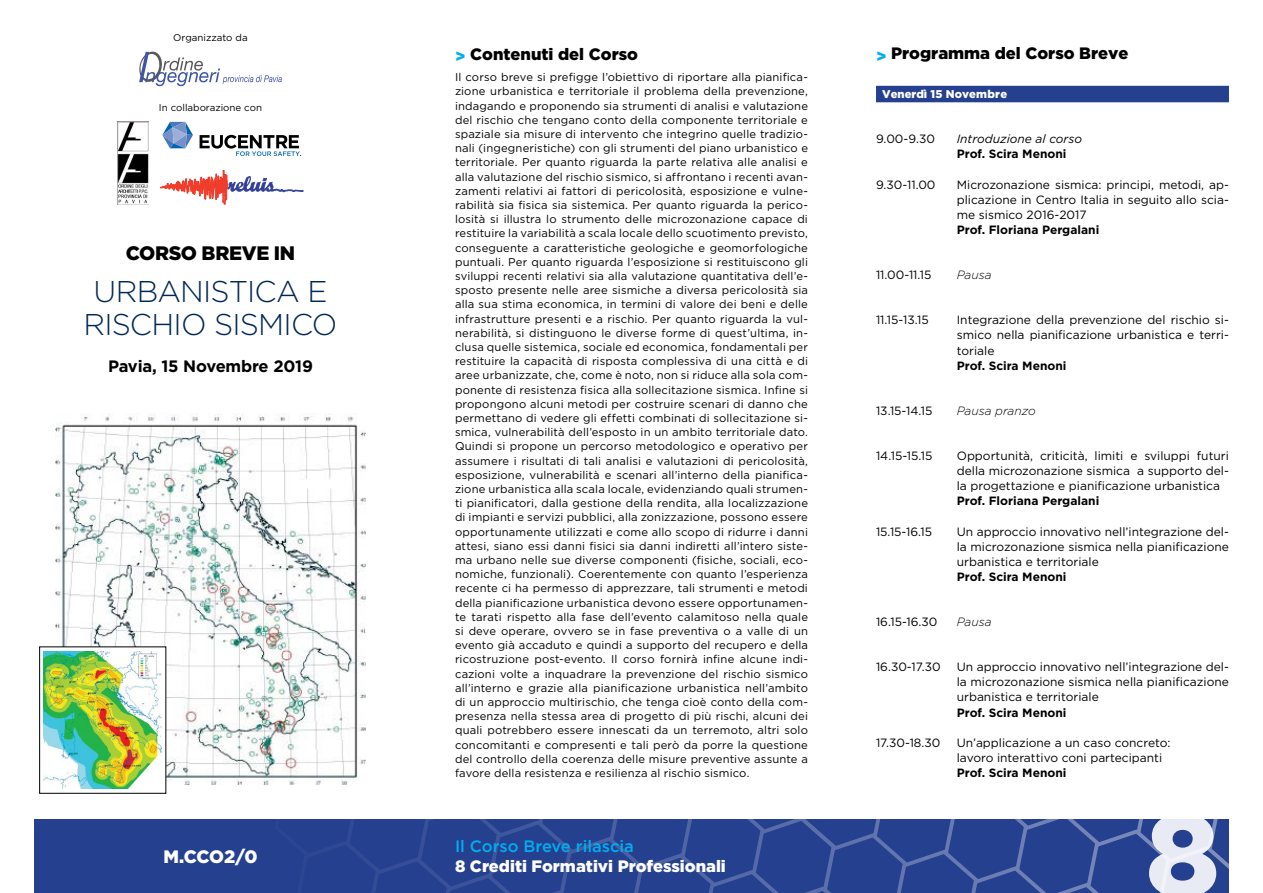
<style>
.page{position:relative;width:1263px;height:893px;background:#fff}
.page>*{position:absolute;margin:0;border:0;box-sizing:border-box;transform-origin:0 0}
.t1{font:900 116.7px "Gotham Pro";color:#fff}
.t2{font:300 30px/33px "Gotham Pro";letter-spacing:-.025em;color:#002856;text-align:center}
.t3{font:900 19.5px "Gotham Pro";letter-spacing:-.015em;color:#000}
.t4{font:900 18px "Gotham Pro";color:#fff}
.t5{font:900 16.5px "Gotham Pro";color:#000}
.t6{font:900 16.5px "Gotham Pro";color:#fff}
.t7{font:700 16.5px "Gotham Pro";letter-spacing:-.01em;color:#000}
.t8{font:500 16.5px "Gotham Pro";color:#00aeef}
.t9{font:12px/15.1px "Gotham Pro";color:#000;text-align:justify}
.t10{font:700 12px "Gotham Pro";color:#000}
.t11{font:italic 300 12px "Gotham Pro";color:#000}
.t12{font:italic 12px "Gotham Pro";color:#000}
.t13{font:11.25px/14.2px "Gotham Pro";letter-spacing:.01em;color:#000;text-align:justify}
.t14{font:900 11.25px "Gotham Pro";color:#fff}
.t15{font:9.75px "Gotham Pro";color:#000}
.s1{color:#00aeef}
</style>
<div class="page">
<div style="left:34px;top:819px;width:1195px;height:74px;background:#25408f"></div>
<svg style="left:338px;top:819px;width:891px;height:74px"></svg>
<div style="left:876px;top:86px;width:353px;height:16px;background:#25408f"></div>
<img style="left:56px;top:413px;width:309px;height:371px">
<div style="left:40px;top:647px;width:126px;height:146px;background:#fff"></div>
<img style="left:44px;top:651px;width:118px;height:138px">
<div style="left:39px;top:647px;width:127px;height:147px;border:1px solid #000"></div>
<svg style="left:139px;top:52px;width:143px;height:34px"></svg>
<svg style="left:162px;top:122px;width:31px;height:26px"></svg>
<svg style="left:200px;top:135px;width:101px;height:21px"></svg>
<svg style="left:160px;top:170px;width:143px;height:34px"></svg>
<img style="left:118px;top:122px;width:30px;height:82px">
<p class="t15" style="left:173px;top:32px;width:76px">Organizzato da</p>
<p class="t15" style="left:159px;top:103px;width:105px">In collaborazione con</p>
<h3 class="t3" style="left:126px;top:242px;width:171px">CORSO BREVE IN</h3>
<h2 class="t2" style="left:84px;top:275px;width:255px">URBANISTICA E<br>RISCHIO SISMICO</h2>
<h3 class="t7" style="left:108px;top:356px;width:206px">Pavia, 15 Novembre 2019</h3>
<h3 class="t4" style="left:163px;top:846px;width:96px">M.CCO2/0</h3>
<h3 class="t5" style="left:455px;top:45px;width:185px"><span class="s1">&gt;</span> Contenuti del Corso</h3>
<p class="t13" style="left:455px;top:70px;width:354px">Il corso breve si prefigge l’obiettivo di riportare alla pianifica&shy;zione urbanistica e territoriale il problema della prevenzione, indagando e proponendo sia strumenti di analisi e valutazione del rischio che tengano conto della componente territoriale e spaziale sia misure di intervento che integrino quelle tradizio&shy;nali (ingegneristiche) con gli strumenti del piano urbanistico e territoriale. Per quanto riguarda la parte relativa alle analisi e alla valutazione del rischio sismico, si affrontano i recenti avan&shy;zamenti relativi ai fattori di pericolosità, esposizione e vulne&shy;rabilità sia fisica sia sistemica. Per quanto riguarda la perico&shy;losità si illustra lo strumento delle microzonazione capace di restituire la variabilità a scala locale dello scuotimento previsto, conseguente a caratteristiche geologiche e geomorfologiche puntuali. Per quanto riguarda l’esposizione si restituiscono gli sviluppi recenti relativi sia alla valutazione quantitativa dell’e&shy;sposto presente nelle aree sismiche a diversa pericolosità sia alla sua stima economica, in termini di valore dei beni e delle infrastrutture presenti e a rischio. Per quanto riguarda la vul&shy;nerabilità, si distinguono le diverse forme di quest’ultima, in&shy;clusa quelle sistemica, sociale ed economica, fondamentali per restituire la capacità di risposta complessiva di una città e di aree urbanizzate, che, come è noto, non si riduce alla sola com&shy;ponente di resistenza fisica alla sollecitazione sismica. Infine si propongono alcuni metodi per costruire scenari di danno che permettano di vedere gli effetti combinati di sollecitazione si&shy;smica, vulnerabilità dell’esposto in un ambito territoriale dato.<br>Quindi si propone un percorso metodologico e operativo per assumere i risultati di tali analisi e valutazioni di pericolosità, esposizione, vulnerabilità e scenari all’interno della pianifica&shy;zione urbanistica alla scala locale, evidenziando quali strumen&shy;ti pianificatori, dalla gestione della rendita, alla localizzazione di impianti e servizi pubblici, alla zonizzazione, possono essere opportunamente utilizzati e come allo scopo di ridurre i danni attesi, siano essi danni fisici sia danni indiretti all’intero siste&shy;ma urbano nelle sue diverse componenti (fisiche, sociali, eco&shy;nomiche, funzionali). Coerentemente con quanto l’esperienza recente ci ha permesso di apprezzare, tali strumenti e metodi della pianificazione urbanistica devono essere opportunamen&shy;te tarati rispetto alla fase dell’evento calamitoso nella quale si deve operare, ovvero se in fase preventiva o a valle di un evento già accaduto e quindi a supporto del recupero e della ricostruzione post-evento. Il corso fornirà infine alcune indi&shy;cazioni volte a inquadrare la prevenzione del rischio sismico all’interno e grazie alla pianificazione urbanistica nell’ambito di un approccio multirischio, che tenga cioè conto della com&shy;presenza nella stessa area di progetto di più rischi, alcuni dei quali potrebbero essere innescati da un terremoto, altri solo concomitanti e compresenti e tali però da porre la questione del controllo della coerenza delle misure preventive assunte a favore della resistenza e resilienza al rischio sismico.</p>
<h3 class="t8" style="left:455px;top:837px;width:180px">Il Corso Breve rilascia</h3>
<h3 class="t6" style="left:455px;top:857px;width:272px">8 Crediti Formativi Professionali</h3>
<h3 class="t5" style="left:876px;top:43px;width:254px"><span class="s1">&gt;</span> Programma del Corso Breve</h3>
<p class="t14" style="left:882px;top:88px;width:126px">Venerdì 15 Novembre</p>
<p class="t9" style="left:876px;top:132px;width:60px">9.00-9.30</p>
<p class="t12" style="left:957px;top:132px;width:127px">Introduzione al corso</p>
<p class="t10" style="left:957px;top:147px;width:111px">Prof. Scira Menoni</p>
<p class="t9" style="left:876px;top:177px;width:61px">9.30-11.00</p>
<p class="t9" style="left:957px;top:177px;width:274px">Microzonazione sismica: principi, metodi, ap&shy;plicazione in Centro Italia in seguito allo scia&shy;me sismico 2016-2017</p>
<p class="t10" style="left:957px;top:223px;width:144px">Prof. Floriana Pergalani</p>
<p class="t9" style="left:876px;top:267px;width:57px">11.00-11.15</p>
<p class="t11" style="left:957px;top:268px;width:36px">Pausa</p>
<p class="t9" style="left:876px;top:312px;width:54px">11.15-13.15</p>
<p class="t9" style="left:957px;top:312px;width:274px">Integrazione della prevenzione del rischio si&shy;smico nella pianificazione urbanistica e terri&shy;toriale</p>
<p class="t10" style="left:957px;top:358px;width:111px">Prof. Scira Menoni</p>
<p class="t9" style="left:876px;top:403px;width:58px">13.15-14.15</p>
<p class="t11" style="left:957px;top:404px;width:80px">Pausa pranzo</p>
<p class="t9" style="left:876px;top:448px;width:58px">14.15-15.15</p>
<p class="t9" style="left:957px;top:448px;width:274px">Opportunità, criticità, limiti e sviluppi futuri della microzonazione sismica a supporto del&shy;la progettazione e pianificazione urbanistica</p>
<p class="t10" style="left:957px;top:494px;width:144px">Prof. Floriana Pergalani</p>
<p class="t9" style="left:876px;top:524px;width:58px">15.15-16.15</p>
<p class="t9" style="left:957px;top:524px;width:274px">Un approccio innovativo nell’integrazione del&shy;la microzonazione sismica nella pianificazione urbanistica e territoriale</p>
<p class="t10" style="left:957px;top:570px;width:111px">Prof. Scira Menoni</p>
<p class="t9" style="left:876px;top:614px;width:63px">16.15-16.30</p>
<p class="t11" style="left:957px;top:615px;width:36px">Pausa</p>
<p class="t9" style="left:876px;top:659px;width:66px">16.30-17.30</p>
<p class="t9" style="left:957px;top:659px;width:274px">Un approccio innovativo nell’integrazione del&shy;la microzonazione sismica nella pianificazione urbanistica e territoriale</p>
<p class="t10" style="left:957px;top:705px;width:111px">Prof. Scira Menoni</p>
<p class="t9" style="left:876px;top:735px;width:66px">17.30-18.30</p>
<p class="t9" style="left:957px;top:735px;width:215px">Un’applicazione a un caso concreto: lavoro interattivo coni partecipanti</p>
<p class="t10" style="left:957px;top:766px;width:111px">Prof. Scira Menoni</p>
<h1 class="t1" style="left:1146px;top:787px;width:75px">8</h1>
</div>
